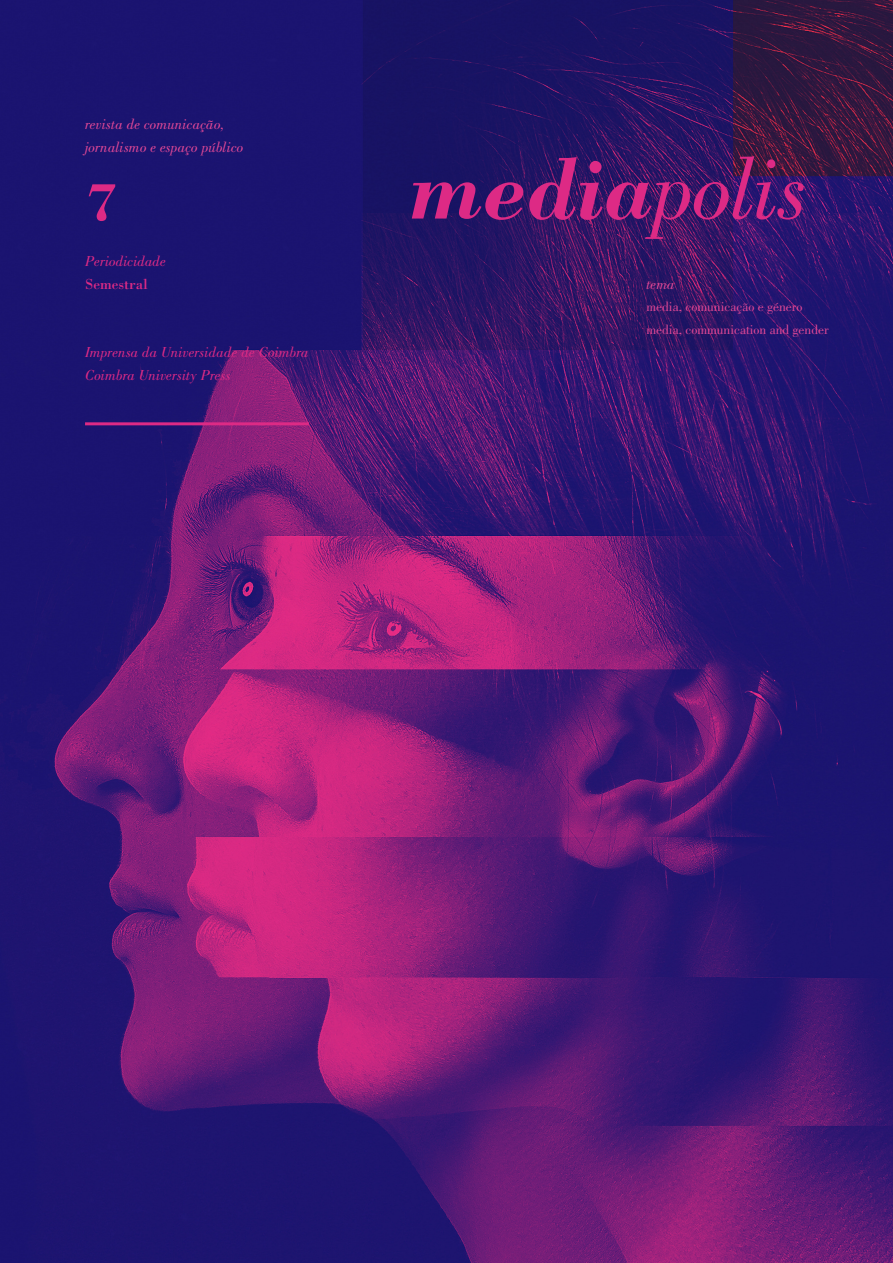
<style>
.page{position:relative;width:893px;height:1263px;background:#fff}
.page>*{position:absolute;margin:0;border:0;box-sizing:border-box;transform-origin:0 0}
.t1{font:italic 700 90px "Bodoni Std";letter-spacing:.01em;color:#dd2a85}
.t2{font:700 54px "Bodoni Std";color:#dd2a85}
.t3{font:italic 15px/22.8px "Bodoni Std";color:#dd2a85}
.t4{font:italic 15px/22.8px "Bodoni Std";letter-spacing:.005em;color:#e24896}
.t5{font:15px "Bodoni Std";color:#dd2a85}
.t6{font:13.5px/22.8px "Bodoni Std";color:#e24896}
.s1{font-weight:400}
</style>
<div class="page">
<img style="left:0;top:0;width:893px;height:1263px">
<hr style="left:85px;top:422px;width:224px;height:3px;background:#dd2a85">
<p class="t4" style="left:85px;top:113px;width:160px">revista de comunicação, jornalismo e espaço público</p>
<h2 class="t2" style="left:85px;top:169px;width:34px">7</h2>
<p class="t3" style="left:85px;top:250px;width:82px">Periodicidade</p>
<p class="t5" style="left:85px;top:274px;width:64px">Semestral</p>
<p class="t3" style="left:85px;top:341px;width:225px">Imprensa da Universidade de Coimbra<br>Coimbra University Press</p>
<h1 class="t1" style="left:410px;top:133px;width:399px">media<span class="s1">polis</span></h1>
<p class="t4" style="left:646px;top:272px;width:30px">tema</p>
<p class="t6" style="left:646px;top:296px;width:184px">media, comunicação e género media, communication and gender</p>
</div>
